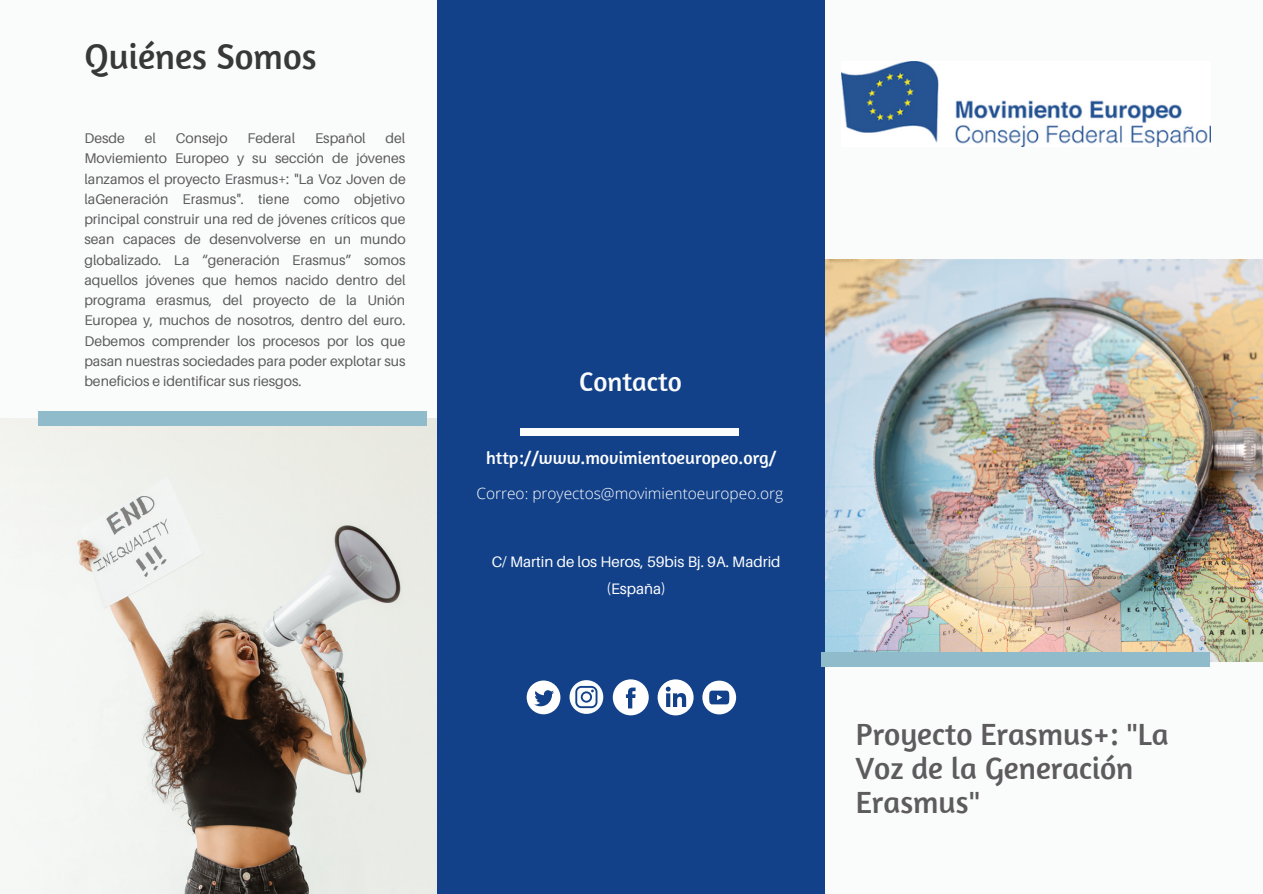
<style>
.page{position:relative;width:1263px;height:894px;background:#fff}
.page>*{position:absolute;margin:0;border:0;box-sizing:border-box;transform-origin:0 0}
.t1{font:36.3px "Amaranth";color:#383838}
.t2{font:31.35px/33.8px "Amaranth";color:#5d5b5d}
.t3{font:27.3px "Amaranth";color:#fafbfb}
.t4{font:18px "Amaranth";color:#fff}
.t5{font:300 15.45px "Open Sans";color:#fff}
.t6{font:15.15px/27px "Aileron";color:#fff;text-align:center}
.t7{font:14.1px/20.2px "Aileron";color:#5d5b5d;text-align:justify}
</style>
<div class="page">
<div style="left:0;top:0;width:1263px;height:893px;background:#fafbfb"></div>
<img style="left:824px;top:259px;width:439px;height:402px">
<img style="left:0;top:418px;width:437px;height:475px">
<div style="left:437px;top:0;width:387px;height:893px;background:#124189"></div>
<div style="left:822px;top:651px;width:388px;height:15px;background:#90bbcb"></div>
<div style="left:521px;top:428px;width:218px;height:8px;background:#fafbfb"></div>
<div style="left:38px;top:411px;width:388px;height:14px;background:#90bbcb"></div>
<img style="left:841px;top:61px;width:369px;height:86px">
<svg style="left:527px;top:680px;width:33px;height:34px"></svg>
<svg style="left:569px;top:680px;width:34px;height:33px"></svg>
<svg style="left:613px;top:679px;width:36px;height:36px"></svg>
<svg style="left:658px;top:679px;width:36px;height:36px"></svg>
<svg style="left:702px;top:680px;width:34px;height:34px"></svg>
<h1 class="t1" style="left:84px;top:34px;width:234px">Quiénes Somos</h1>
<p class="t7" style="left:84px;top:128px;width:323px;text-indent:301px">del Moviemiento Europeo y su sección de jóvenes lanzamos el proyecto Erasmus+: "La Voz Joven de laGeneración Erasmus". tiene como objetivo principal construir una red de jóvenes críticos que sean capaces de desenvolverse en un mundo globalizado. La “generación Erasmus” somos aquellos jóvenes que hemos nacido dentro del programa erasmus, del proyecto de la Unión Europea y, muchos de nosotros, dentro del euro.<br>Debemos comprender los procesos por los que pasan nuestras sociedades para poder explotar sus beneficios e identificar sus riesgos.</p>
<p class="t7" style="left:84px;top:128px;width:42px">Desde</p>
<p class="t7" style="left:145px;top:128px;width:13px">el</p>
<p class="t7" style="left:176px;top:128px;width:53px">Consejo</p>
<p class="t7" style="left:248px;top:128px;width:49px">Federal</p>
<p class="t7" style="left:315px;top:128px;width:52px">Español</p>
<h3 class="t3" style="left:579px;top:364px;width:104px">Contacto</h3>
<p class="t4" style="left:486px;top:446px;width:292px">http://www.movimientoeuropeo.org/</p>
<p class="t5" style="left:476px;top:482px;width:308px">Correo: proyectos@movimientoeuropeo.org</p>
<p class="t6" style="left:492px;top:547px;width:290px">C/ Martin de los Heros, 59bis Bj. 9A. Madrid (España)</p>
<h2 class="t2" style="left:856px;top:716px;width:314px">Proyecto Erasmus+: "La<br>Voz de la Generación<br>Erasmus"</h2>
</div>
